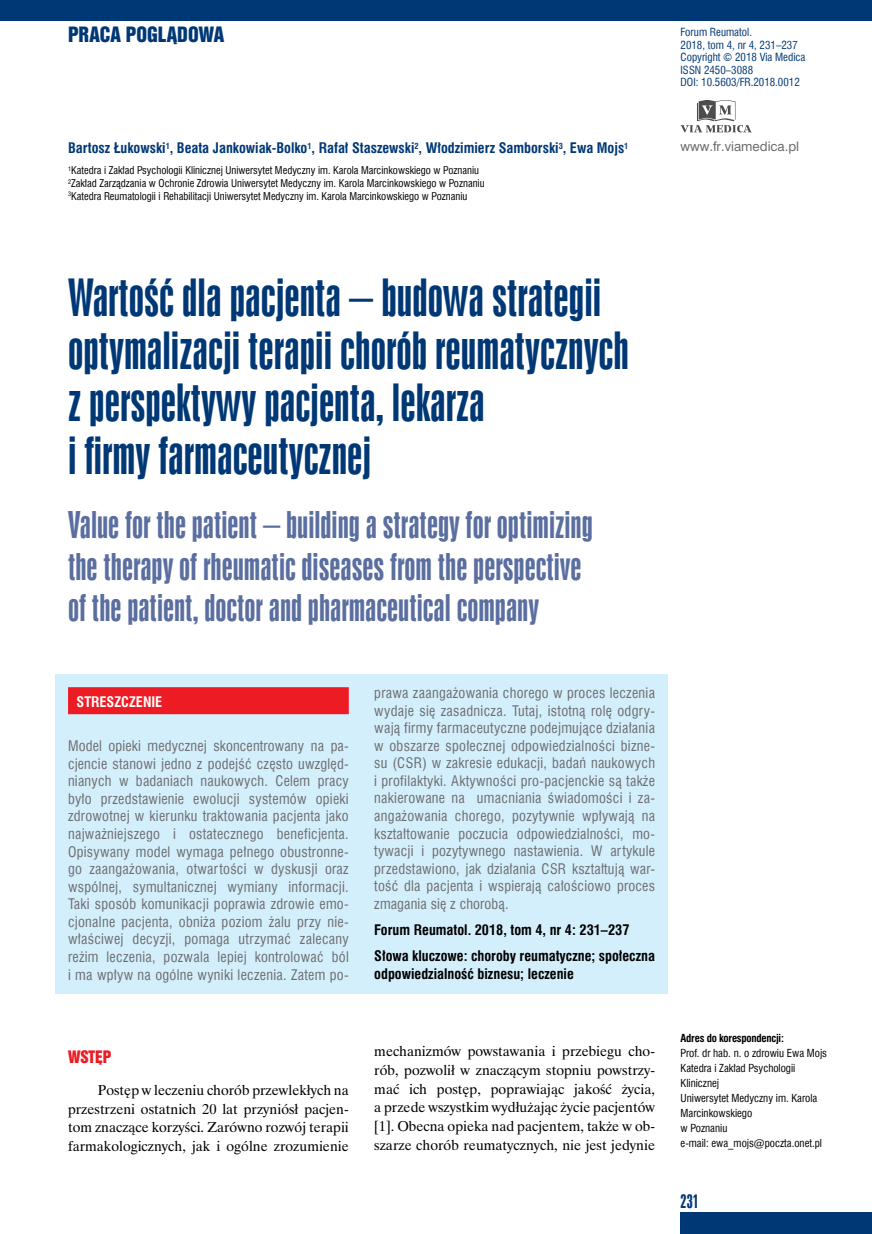
<style>
.page{position:relative;width:872px;height:1234px;background:#fff}
.page>*{position:absolute;margin:0;border:0;box-sizing:border-box;transform-origin:0 0}
.t1{font:48px/52.5px "Swis 924 EU";color:#003876}
.t2{font:34.5px/41.4px "Swis 924 EU";color:#5a6ea0}
.t3{font:19.35px "Swis 921 EU";color:#003876}
.t4{font:18px "Swis 924 EU";color:#003876}
.t5{font:15.75px "Swis 921 EU";color:#ed1b23}
.t6{font:14.25px/17.5px "Swis 721 Cn EU";letter-spacing:.02em;color:#6d6e71;text-align:justify}
.t7{font:14.25px/18.8px "Time Ibis EE";color:#000;text-align:justify}
.t8{font:700 14.25px/26.1px "Swis 721 Cn EU";color:#000}
.t9{font:700 14.25px "Swis 721 Cn EU";color:#003876}
.t10{font:700 14.25px "Swis 721 Cn EU";color:#fff}
.t11{font:12.3px "Swis 721 PL";color:#6d6e71}
.t12{font:10.95px/12.6px "Swis 721 Cn EU";color:#003876}
.t13{font:10.8px/15px "Swis 721 Cn EU";color:#000}
.t14{font:700 10.8px "Swis 721 Cn EU";letter-spacing:-.02em;color:#000}
.t15{font:10.5px/12.6px "Swis 721 Cn EU";color:#000}
</style>
<div class="page">
<div style="left:680px;top:1212px;width:192px;height:21px;background:#003876"></div>
<div style="left:0;top:0;width:872px;height:21px;background:#003876"></div>
<svg style="left:680px;top:100px;width:71px;height:33px"></svg>
<div style="left:55px;top:674px;width:613px;height:319px;background:#d4effc"></div>
<div style="left:68px;top:687px;width:281px;height:27px;background:#ed1b23"></div>
<h3 class="t3" style="left:68px;top:22px;width:158px">PRACA POGLĄDOWA</h3>
<p class="t9" style="left:68px;top:139px;width:562px">Bartosz Łukowski<sup>1</sup>, Beata Jankowiak-Bolko<sup>1</sup>, Rafał Staszewski<sup>2</sup>, Włodzimierz Samborski<sup>3</sup>, Ewa Mojs<sup>1</sup></p>
<p class="t15" style="left:68px;top:164px;width:418px"><sup>1</sup>Katedra i Zakład Psychologii Klinicznej Uniwersytet Medyczny im. Karola Marcinkowskiego w Poznaniu<br><sup>2</sup>Zakład Zarządzania w Ochronie Zdrowia Uniwersytet Medyczny im. Karola Marcinkowskiego w Poznaniu<br><sup>3</sup>Katedra Reumatologii i Rehabilitacji Uniwersytet Medyczny im. Karola Marcinkowskiego w Poznaniu</p>
<p class="t12" style="left:680px;top:26px;width:126px">Forum Reumatol.<br>2018, tom 4, nr 4, 231–237<br>Copyright © 2018 Via Medica<br>ISSN 2450–3088<br>DOI: 10.5603/FR.2018.0012</p>
<p class="t11" style="left:680px;top:138px;width:120px">www.fr.viamedica.pl</p>
<h1 class="t1" style="left:68px;top:272px;width:562px">Wartość dla pacjenta – budowa strategii optymalizacji terapii chorób reumatycznych z perspektywy pacjenta, lekarza<br>i firmy farmaceutycznej</h1>
<h2 class="t2" style="left:68px;top:504px;width:526px">Value for the patient – building a strategy for optimizing the therapy of rheumatic diseases from the perspective of the patient, doctor and pharmaceutical company</h2>
<p class="t10" style="left:77px;top:692px;width:87px">STRESZCZENIE</p>
<p class="t6" style="left:68px;top:737px;width:282px">Model opieki medycznej skoncentrowany na pa&shy;cjencie stanowi jedno z podejść często uwzględ&shy;nianych w badaniach naukowych. Celem pracy było przedstawienie ewolucji systemów opieki zdrowotnej w kierunku traktowania pacjenta jako najważniejszego i ostatecznego beneficjenta.<br>Opisywany model wymaga pełnego obustronne&shy;go zaangażowania, otwartości w dyskusji oraz wspólnej, symultanicznej wymiany informacji.<br>Taki sposób komunikacji poprawia zdrowie emo&shy;cjonalne pacjenta, obniża poziom żalu przy nie&shy;właściwej decyzji, pomaga utrzymać zalecany reżim leczenia, pozwala lepiej kontrolować ból i ma wpływ na ogólne wyniki leczenia. Zatem po-</p>
<p class="t5" style="left:68px;top:1046px;width:45px">WSTĘP</p>
<p class="t7" style="left:68px;top:1080px;width:282px;text-indent:30px">Postęp w leczeniu chorób przewlekłych na przestrzeni ostatnich 20 lat przyniósł pacjen&shy;tom znaczące korzyści. Zarówno rozwój terapii farmakologicznych, jak i ogólne zrozumienie</p>
<p class="t6" style="left:374px;top:683px;width:282px">prawa zaangażowania chorego w proces leczenia wydaje się zasadnicza. Tutaj, istotną rolę odgry&shy;wają firmy farmaceutyczne podejmujące działania w obszarze społecznej odpowiedzialności bizne&shy;su (CSR) w zakresie edukacji, badań naukowych i profilaktyki. Aktywności pro-pacjenckie są także nakierowane na umacniania świadomości i za&shy;angażowania chorego, pozytywnie wpływają na kształtowanie poczucia odpowiedzialności, mo&shy;tywacji i pozytywnego nastawienia. W artykule przedstawiono, jak działania CSR kształtują war&shy;tość dla pacjenta i wspierają całościowo proces zmagania się z chorobą.</p>
<p class="t8" style="left:374px;top:917px;width:282px">Forum Reumatol. 2018, tom 4, nr 4: 231–237<br>Słowa kluczowe: choroby reumatyczne; społeczna</p>
<p class="t8" style="left:374px;top:960px;width:201px">odpowiedzialność biznesu; leczenie</p>
<p class="t7" style="left:374px;top:1041px;width:282px">mechanizmów powstawania i przebiegu cho&shy;rób, pozwolił w znaczącym stopniu powstrzy&shy;mać ich postęp, poprawiając jakość życia, a przede wszystkim wydłużając życie pacjentów [1]. Obecna opieka nad pacjentem, także w ob&shy;szarze chorób reumatycznych, nie jest jedynie</p>
<p class="t14" style="left:680px;top:1031px;width:105px">Adres do korespondencji:</p>
<p class="t13" style="left:680px;top:1045px;width:148px">Prof. dr hab. n. o zdrowiu Ewa Mojs<br>Katedra i Zakład Psychologii<br>Klinicznej<br>Uniwersytet Medyczny im. Karola<br>Marcinkowskiego<br>w Poznaniu<br>e-mail: ewa_mojs@poczta.onet.pl</p>
<p class="t4" style="left:680px;top:1190px;width:20px">231</p>
</div>
